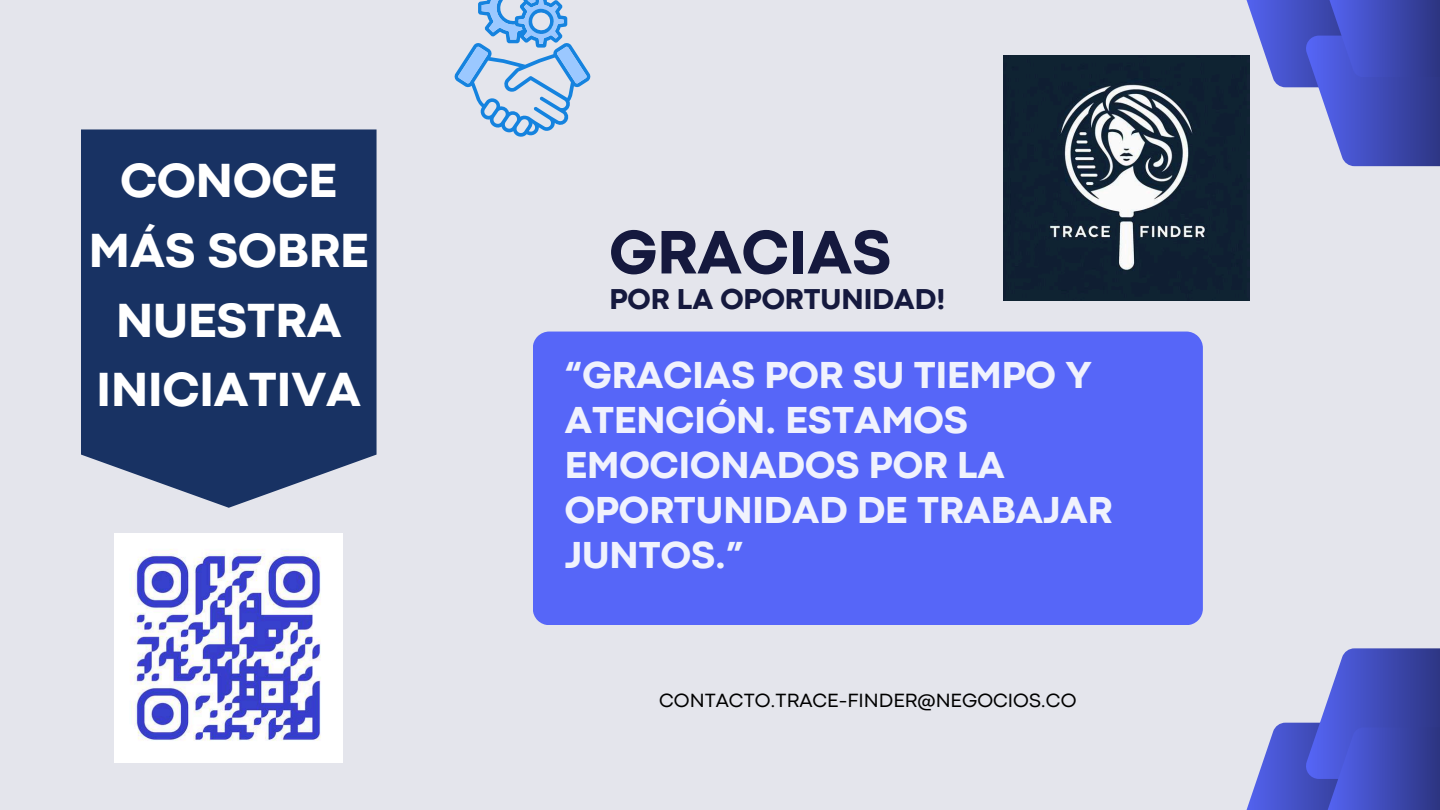
<style>
.page{position:relative;width:1440px;height:810px;background:#e4e5ec}
.page>*{position:absolute;margin:0;border:0;box-sizing:border-box;transform-origin:0 0}
.t1{font:800 64px "Codec Pro";color:#15193e}
.t2{font:800 50px/69.8px "Codec Pro";color:#fff;text-align:center}
.t3{font:800 39.3px/45.1px "Codec Pro";color:#f0f2fd}
.t4{font:800 30px "Codec Pro";color:#15193e}
.t5{font:20px "Codec Pro";color:#000}
</style>
<div class="page">
<div style="left:533px;top:332px;width:670px;height:293px;background:#5666f8"></div>
<svg style="left:1235px;top:0;width:205px;height:166px"></svg>
<svg style="left:1246px;top:648px;width:194px;height:162px"></svg>
<svg style="left:81px;top:129px;width:296px;height:379px;fill:#183263"></svg>
<img style="left:114px;top:534px;width:229px;height:229px">
<img style="left:1004px;top:56px;width:245px;height:245px">
<svg style="left:454px;top:0;width:137px;height:137px"></svg>
<p class="t2" style="left:89px;top:149px;width:281px">CONOCE<br>MÁS SOBRE<br>NUESTRA<br>INICIATIVA</p>
<h1 class="t1" style="left:609px;top:230px;width:283px">GRACIAS</h1>
<p class="t4" style="left:609px;top:288px;width:337px">POR LA OPORTUNIDAD!</p>
<p class="t3" style="left:565px;top:355px;width:549px">“GRACIAS POR SU TIEMPO Y<br>ATENCIÓN. ESTAMOS<br>EMOCIONADOS POR LA<br>OPORTUNIDAD DE TRABAJAR<br>JUNTOS.”</p>
<p class="t5" style="left:659px;top:693px;width:419px">CONTACTO.TRACE-FINDER@NEGOCIOS.CO</p>
</div>
